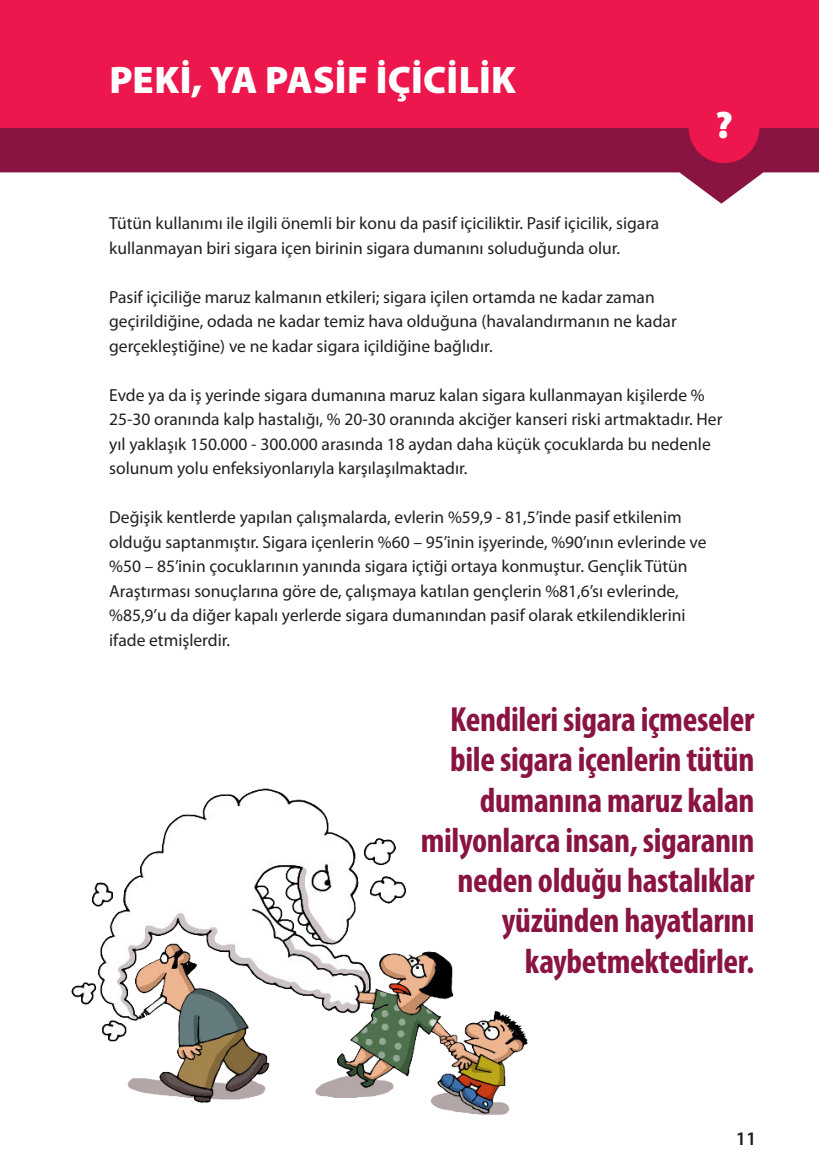
<style>
.page{position:relative;width:819px;height:1166px;background:#fff}
.page>*{position:absolute;margin:0;border:0;box-sizing:border-box;transform-origin:0 0}
.t1{font:900 38.5px "Myriad Pro";letter-spacing:.005em;color:#fff}
.t2{font:700 condensed 35px/40.2px "Myriad Pro";letter-spacing:-.01em;color:#891441;text-align:right}
.t3{font:600 19.25px "Myriad Pro";color:#231f20}
.t4{font:17.5px/24.5px "Myriad Pro";color:#231f20}
</style>
<div class="page">
<svg style="left:0;top:128px;width:819px;height:76px;fill:#891441"></svg>
<div style="left:0;top:0;width:819px;height:128px;background:#ed174d"></div>
<div style="left:688px;top:92px;width:71px;height:71px;background:#ed174d;border-radius:50%"></div>
<img style="left:71px;top:788px;width:457px;height:327px">
<h1 class="t1" style="left:110px;top:60px;width:408px">PEKİ, YA PASİF İÇİCİLİK</h1>
<h1 class="t1" style="left:715px;top:104px;width:19px">?</h1>
<p class="t4" style="left:109px;top:212px;width:551px">Tütün kullanımı ile ilgili önemli bir konu da pasif içiciliktir. Pasif içicilik, sigara kullanmayan biri sigara içen birinin sigara dumanını soluduğunda olur.</p>
<p class="t4" style="left:109px;top:285px;width:569px">Pasif içiciliğe maruz kalmanın etkileri; sigara içilen ortamda ne kadar zaman geçirildiğine, odada ne kadar temiz hava olduğuna (havalandırmanın ne kadar gerçekleştiğine) ve ne kadar sigara içildiğine bağlıdır.</p>
<p class="t4" style="left:109px;top:383px;width:614px">Evde ya da iş yerinde sigara dumanına maruz kalan sigara kullanmayan kişilerde % 25-30 oranında kalp hastalığı, % 20-30 oranında akciğer kanseri riski artmaktadır. Her yıl yaklaşık 150.000 - 300.000 arasında 18 aydan daha küçük çocuklarda bu nedenle solunum yolu enfeksiyonlarıyla karşılaşılmaktadır.</p>
<p class="t4" style="left:109px;top:506px;width:599px">Değişik kentlerde yapılan çalışmalarda, evlerin %59,9 - 81,5’inde pasif etkilenim olduğu saptanmıştır. Sigara içenlerin %60 – 95’inin işyerinde, %90’ının evlerinde ve %50 – 85’inin çocuklarının yanında sigara içtiği ortaya konmuştur. Gençlik Tütün Araştırması sonuçlarına göre de, çalışmaya katılan gençlerin %81,6’sı evlerinde, %85,9’u da diğer kapalı yerlerde sigara dumanından pasif olarak etkilendiklerini ifade etmişlerdir.</p>
<h2 class="t2" style="left:420px;top:700px;width:335px">Kendileri sigara içmeseler bile sigara içenlerin tütün dumanına maruz kalan milyonlarca insan, sigaranın neden olduğu hastalıklar yüzünden hayatlarını kaybetmektedirler.</h2>
<p class="t3" style="left:735px;top:1129px;width:22px">11</p>
</div>
